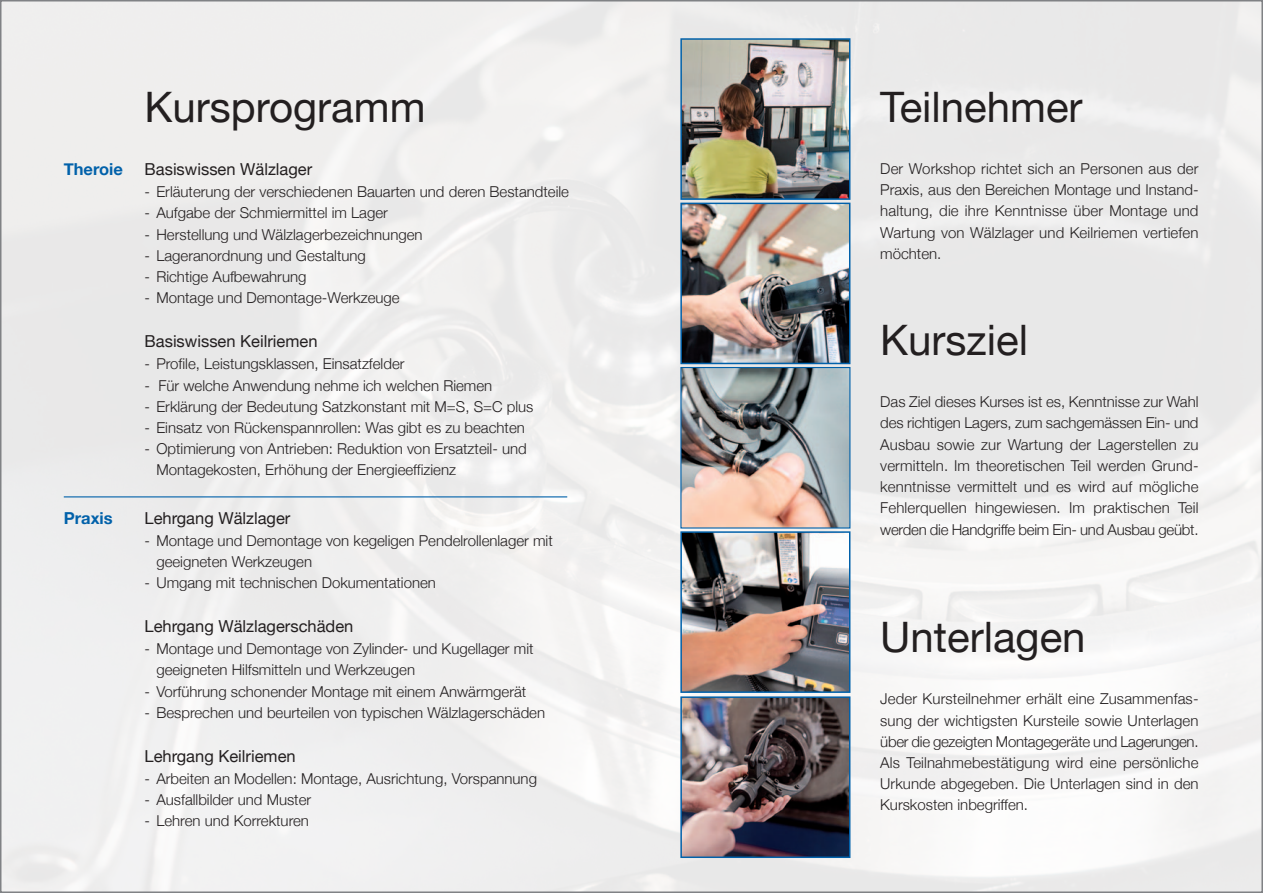
<style>
.page{position:relative;width:1263px;height:893px;background:#fff}
.page>*{position:absolute;margin:0;border:0;box-sizing:border-box;transform-origin:0 0}
.t1{font:42px "Helvetica Neue";color:#231f20}
.t2{font:16.5px "Helvetica Neue";color:#231f20}
.t3{font:700 16.5px "Helvetica Neue";color:#0161aa}
.t4{font:300 15px/21.3px "Helvetica Neue";color:#231f20;text-align:justify}
</style>
<div class="page">
<hr style="left:64px;top:496px;width:503px;height:1px;background:#0161aa">
<img style="left:683px;top:41px;width:164px;height:156px">
<div style="left:680px;top:38px;width:170px;height:162px;border:2px solid #0161aa"></div>
<img style="left:683px;top:206px;width:164px;height:155px">
<div style="left:680px;top:203px;width:170px;height:161px;border:2px solid #0161aa"></div>
<img style="left:682px;top:369px;width:166px;height:158px">
<div style="left:680px;top:367px;width:170px;height:162px;border:1px solid #0161aa"></div>
<img style="left:683px;top:534px;width:164px;height:156px">
<div style="left:680px;top:531px;width:170px;height:162px;border:2px solid #0161aa"></div>
<img style="left:683px;top:699px;width:164px;height:156px">
<div style="left:680px;top:696px;width:170px;height:162px;border:2px solid #0161aa"></div>
<p class="t1" style="left:145px;top:82px;width:282px">Kursprogramm</p>
<p class="t1" style="left:880px;top:82px;width:204px">Teilnehmer</p>
<p class="t3" style="left:64px;top:159px;width:61px">Theroie</p>
<p class="t2" style="left:145px;top:160px;width:169px">Basiswissen Wälzlager</p>
<p class="t4" style="left:145px;top:181px;width:426px">- Erläuterung der verschiedenen Bauarten und deren Bestandteile</p>
<p class="t4" style="left:145px;top:202px;width:245px">- Aufgabe der Schmiermittel im Lager</p>
<p class="t4" style="left:145px;top:223px;width:280px">- Herstellung und Wälzlagerbezeichnungen</p>
<p class="t4" style="left:145px;top:245px;width:223px">- Lageranordnung und Gestaltung</p>
<p class="t4" style="left:145px;top:266px;width:163px">- Richtige Aufbewahrung</p>
<p class="t4" style="left:145px;top:287px;width:257px">- Montage und Demontage-Werkzeuge</p>
<p class="t2" style="left:145px;top:332px;width:174px">Basiswissen Keilriemen</p>
<p class="t4" style="left:145px;top:353px;width:261px">- Profile, Leistungsklassen, Einsatzfelder</p>
<p class="t4" style="left:145px;top:374px;width:349px">- Für welche Anwendung nehme ich welchen Riemen</p>
<p class="t4" style="left:145px;top:395px;width:390px">- Erklärung der Bedeutung Satzkonstant mit M=S, S=C plus</p>
<p class="t4" style="left:145px;top:417px;width:382px">- Einsatz von Rückenspannrollen: Was gibt es zu beachten</p>
<p class="t4" style="left:145px;top:438px;width:384px">- Optimierung von Antrieben: Reduktion von Ersatzteil- und</p>
<p class="t4" style="left:156px;top:459px;width:301px">Montagekosten, Erhöhung der Energieeffizienz</p>
<p class="t3" style="left:64px;top:508px;width:50px">Praxis</p>
<p class="t2" style="left:145px;top:508px;width:147px">Lehrgang Wälzlager</p>
<p class="t4" style="left:145px;top:529px;width:410px">- Montage und Demontage von kegeligen Pendelrollenlager mit</p>
<p class="t4" style="left:156px;top:551px;width:157px">geeigneten Werkzeugen</p>
<p class="t4" style="left:145px;top:572px;width:293px">- Umgang mit technischen Dokumentationen</p>
<p class="t2" style="left:145px;top:616px;width:210px">Lehrgang Wälzlagerschäden</p>
<p class="t4" style="left:145px;top:638px;width:390px">- Montage und Demontage von Zylinder- und Kugellager mit</p>
<p class="t4" style="left:156px;top:659px;width:260px">geeigneten Hilfsmitteln und Werkzeugen</p>
<p class="t4" style="left:145px;top:680px;width:383px">- Vorführung schonender Montage mit einem Anwärmgerät</p>
<p class="t4" style="left:145px;top:701px;width:402px">- Besprechen und beurteilen von typischen Wälzlagerschäden</p>
<p class="t2" style="left:145px;top:746px;width:153px">Lehrgang Keilriemen</p>
<p class="t4" style="left:145px;top:767px;width:394px">- Arbeiten an Modellen: Montage, Ausrichtung, Vorspannung</p>
<p class="t4" style="left:145px;top:788px;width:168px">- Ausfallbilder und Muster</p>
<p class="t4" style="left:145px;top:810px;width:166px">- Lehren und Korrekturen</p>
<p class="t4" style="left:880px;top:158px;width:320px">Der Workshop richtet sich an Personen aus der Praxis, aus den Bereichen Montage und Instand&shy;haltung, die ihre Kenntnisse über Montage und Wartung von Wälzlager und Keilriemen vertiefen möchten.</p>
<p class="t1" style="left:880px;top:315px;width:149px">Kursziel</p>
<p class="t4" style="left:880px;top:391px;width:320px">Das Ziel dieses Kurses ist es, Kenntnisse zur Wahl des richtigen Lagers, zum sachgemässen Ein- und Ausbau sowie zur Wartung der Lagerstellen zu vermitteln. Im theoretischen Teil werden Grund&shy;kenntnisse vermittelt und es wird auf mögliche Fehlerquellen hingewiesen. Im praktischen Teil werden die Handgriffe beim Ein- und Ausbau geübt.</p>
<p class="t1" style="left:880px;top:612px;width:207px">Unterlagen</p>
<p class="t4" style="left:880px;top:688px;width:320px">Jeder Kursteilnehmer erhält eine Zusammenfas&shy;sung der wichtigsten Kursteile sowie Unterlagen über die gezeigten Montagegeräte und Lagerungen.<br>Als Teilnahmebestätigung wird eine persönliche Urkunde abgegeben. Die Unterlagen sind in den Kurskosten inbegriffen.</p>
</div>
